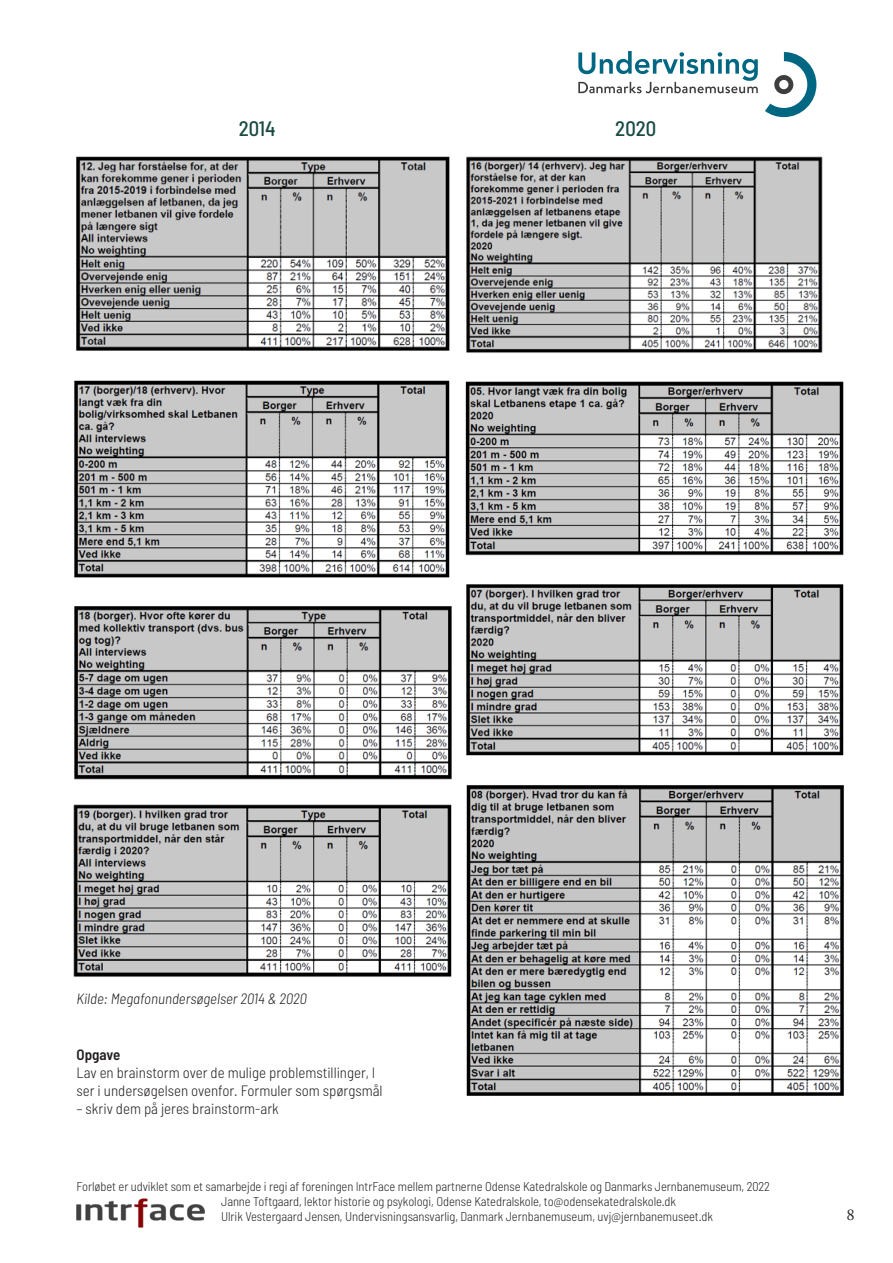
<style>
.page{position:relative;width:893px;height:1263px;background:#fff}
.page>*{position:absolute;margin:0;border:0;box-sizing:border-box;transform-origin:0 0}
.t1{font:500 semi-condensed 21px "Barlow";color:#194b44}
.t2{font:16.5px "Adobe Garamond Pro";color:#231f20}
.t3{font:300 semi-condensed 15px/18px "Barlow";color:#231f20}
.t4{font:italic 300 semi-condensed 15px "Barlow";color:#231f20}
.t5{font:600 semi-condensed 15px "Barlow";color:#231f20}
.t6{font:300 semi-condensed 12.75px "Barlow";letter-spacing:-.005em;color:#231f20}
</style>
<div class="page">
<svg style="left:765px;top:52px;width:51px;height:65px"></svg>
<svg style="left:578px;top:51px;width:180px;height:42px"></svg>
<img style="left:76px;top:156px;width:374px;height:195px">
<img style="left:466px;top:156px;width:357px;height:197px">
<img style="left:74px;top:380px;width:376px;height:198px">
<img style="left:465px;top:381px;width:379px;height:175px">
<img style="left:74px;top:606px;width:378px;height:174px">
<img style="left:73px;top:804px;width:379px;height:173px">
<img style="left:466px;top:584px;width:378px;height:172px">
<img style="left:466px;top:785px;width:378px;height:311px">
<img style="left:77px;top:1198px;width:128px;height:30px">
<p class="t1" style="left:239px;top:115px;width:39px">2014</p>
<p class="t1" style="left:615px;top:115px;width:42px">2020</p>
<p class="t4" style="left:77px;top:989px;width:232px">Kilde: Megafonundersøgelser 2014 &amp; 2020</p>
<p class="t5" style="left:77px;top:1045px;width:45px">Opgave</p>
<p class="t3" style="left:77px;top:1063px;width:307px">Lav en brainstorm over de mulige problemstillinger, I ser i undersøgelsen ovenfor. Formuler som spørgsmål</p>
<p class="t3" style="left:77px;top:1099px;width:204px">– skriv dem på jeres brainstorm-ark</p>
<p class="t6" style="left:77px;top:1178px;width:695px">Forløbet er udviklet som et samarbejde i regi af foreningen IntrFace mellem partnerne Odense Katedralskole og Danmarks Jernbanemuseum, 2022</p>
<p class="t6" style="left:221px;top:1193px;width:456px">Janne Toftgaard, lektor historie og psykologi, Odense Katedralskole, to@odensekatedralskole.dk</p>
<p class="t6" style="left:221px;top:1208px;width:493px">Ulrik Vestergaard Jensen, Undervisningsansvarlig, Danmark Jernbanemuseum, uvj@jernbanemuseet.dk</p>
<p class="t2" style="left:846px;top:1204px;width:10px">8</p>
</div>
